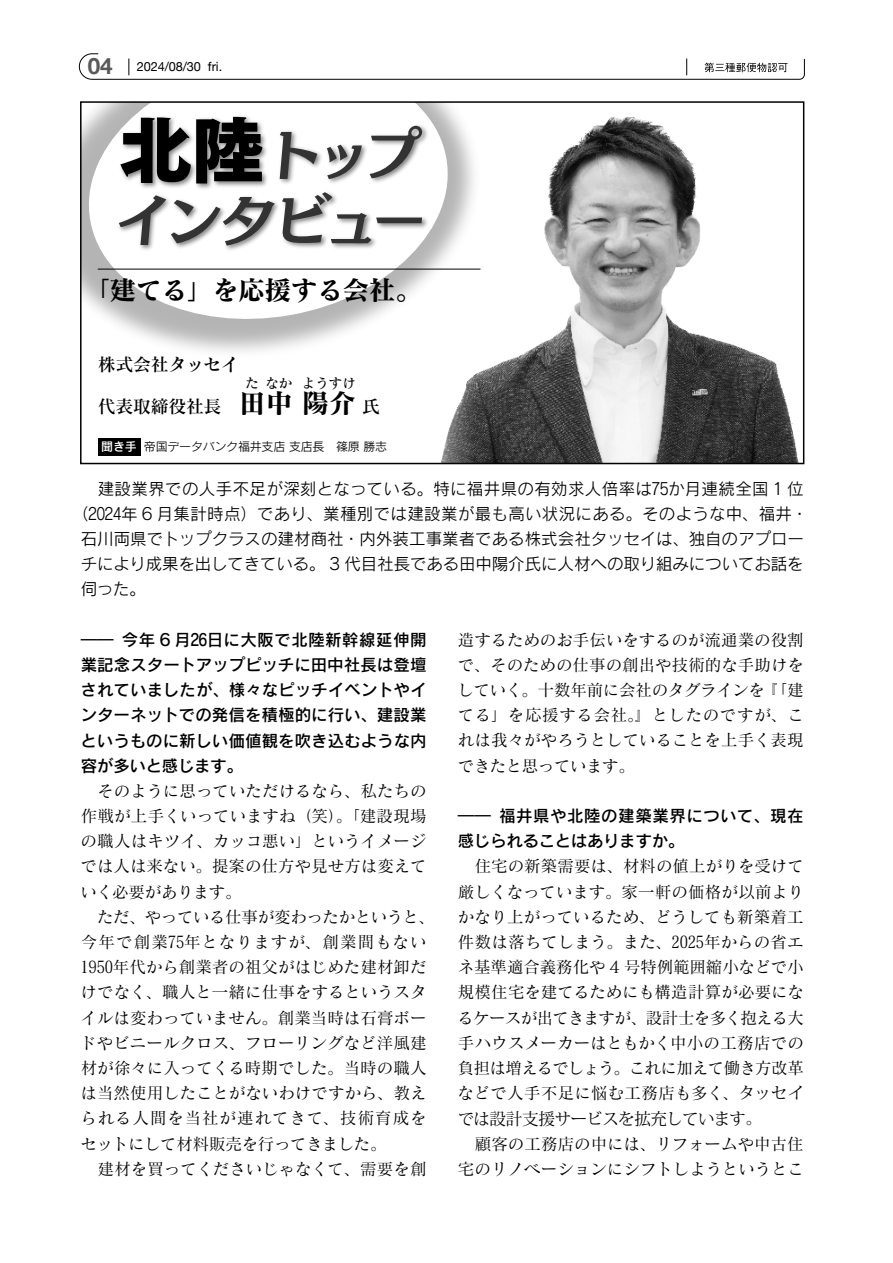
<style>
.page{position:relative;width:893px;height:1263px;background:#fff}
.page>*{position:absolute;margin:0;border:0;box-sizing:border-box;transform-origin:0 0}
.t1{font:57px/66px "Mode Min A Std B";color:#333}
.t2{font:27px "Matisse Pro B";letter-spacing:-.025em;color:#000}
.t3{font:18px "Matisse Pro DB";letter-spacing:-.02em;color:#000}
.t4{font:16.5px/25.2px "Matisse Pro M";color:#000}
.t5{font:16.5px "Rodin Pro M";letter-spacing:.005em;color:#000}
.t6{font:16.5px/25.2px "Rodin Pro DB";color:#000;text-align:justify}
.t7{font:16.5px/25.2px "Rodin Pro DB";letter-spacing:.025em;color:#000}
.t8{font:16.5px "Koz Min Pr 6 N";letter-spacing:-.035em;color:#000}
.t9{font:13.5px "Matisse Pro B";color:#000}
.t10{font:12.75px "Helvetica Neue";letter-spacing:-.01em;color:#000}
.t11{font:12px "Rodin Pro M";letter-spacing:-.02em;color:#000}
.s1{font-weight:700;font-size:22.5px;color:#595959}
.s2{font-family:"Tsuku Go Pro U";font-size:72px;color:#000}
.s3{font-family:"Matisse Pro B";font-size:27px}
.s4{font-family:"Rodin Pro DB";color:#fff}
.s5{font-family:"Koz Min Pr 6 N"}
.s6{font-family:"Matisse Pro M"}
</style>
<div class="page">
<svg style="left:79px;top:53px;width:726px;height:27px"></svg>
<img style="left:441px;top:117px;width:357px;height:344px">
<img style="left:136px;top:117px;width:417px;height:321px">
<svg style="left:83px;top:104px;width:375px;height:228px"></svg>
<img style="left:115px;top:110px;width:157px;height:11px">
<img style="left:109px;top:121px;width:336px;height:148px">
<div style="left:80px;top:101px;width:724px;height:363px;border:2px solid #000"></div>
<hr style="left:98px;top:269px;width:382px;height:1px;background:#000">
<div style="left:98px;top:438px;width:42px;height:17px;background:#000"></div>
<div style="left:348px;top:49px;width:210px;height:25px;background:#fff"></div>
<p class="t10" style="left:88px;top:57px;width:136px"><span class="s1">04</span> 2024/08/30 fri.</p>
<h1 class="t1" style="left:113px;top:118px;width:322px"><span class="s2">北陸</span>トップインタビュー</h1>
<h2 class="t2" style="left:83px;top:272px;width:341px">「建てる」を応援する会社。</h2>
<p class="t3" style="left:98px;top:353px;width:143px">株式会社タッセイ</p>
<p class="t3" style="left:98px;top:395px;width:170px">代表取締役社長　<span class="s3">田</span></p>
<p class="t9" style="left:265px;top:374px;width:28px">なか</p>
<p class="t9" style="left:302px;top:374px;width:55px">ようすけ</p>
<p class="t9" style="left:245px;top:374px;width:15px">た</p>
<h2 class="t2" style="left:266px;top:385px;width:92px">中陽介</h2>
<p class="t3" style="left:362px;top:395px;width:19px">氏</p>
<p class="t11" style="left:101px;top:439px;width:287px"><span class="s4">聞き手</span> 帝国データバンク福井支店 支店長　篠原 勝志</p>
<p class="t5" style="left:81px;top:478px;width:724px">　建設業界での人手不足が深刻となっている。特に福井県の有効求人倍率は75か月連続全国 1 位</p>
<p class="t5" style="left:72px;top:503px;width:737px">（2024年 6 月集計時点）であり、業種別では建設業が最も高い状況にある。そのような中、福井・</p>
<p class="t5" style="left:81px;top:528px;width:725px">石川両県でトップクラスの建材商社・内外装工事業者である株式会社タッセイは、独自のアプロー</p>
<p class="t5" style="left:81px;top:553px;width:725px">チにより成果を出してきている。 3 代目社長である田中陽介氏に人材への取り組みについてお話を</p>
<p class="t5" style="left:81px;top:578px;width:67px">伺った。</p>
<p class="t6" style="left:81px;top:626px;width:348px">―― 今年 6 月26日に大阪で北陸新幹線延伸開業記念スタートアップピッチに田中社長は登壇されていましたが、様々なピッチイベントやインターネットでの発信を積極的に行い、建設業というものに新しい価値観を吹き込むような内容が多いと感じます。</p>
<p class="t4" style="left:80px;top:778px;width:356px">　そのように思っていただけるなら、私たちの作戦が上手くいっていますね（笑）。「建設現場の職人はキツイ、カッコ悪い」というイメージでは人は来ない。提案の仕方や見せ方は変えていく必要があります。<br>　ただ、やっている仕事が変わったかというと、今年で創業75年となりますが、創業間もない<br>1950年代から創業者の祖父がはじめた建材卸だけでなく、職人と一緒に仕事をするというスタイルは変わっていません。創業当時は石膏ボードやビニールクロス、フローリングなど洋風建材が徐々に入ってくる時期でした。当時の職人は当然使用したことがないわけですから、教えられる人間を当社が連れてきて、技術育成をセットにして材料販売を行ってきました。<br>　建材を買ってくださいじゃなくて、需要を創</p>
<p class="t4" style="left:458px;top:626px;width:348px;text-align:justify">造するためのお手伝いをするのが流通業の役割で、そのための仕事の創出や技術的な手助けをしていく。十数年前に会社のタグラインを『「建てる」を応援する会社。』としたのですが、これは我々がやろうとしていることを上手く表現できたと思っています。</p>
<p class="t7" style="left:458px;top:803px;width:347px">―― 福井県や北陸の建築業界について、現在感じられることはありますか。</p>
<p class="t4" style="left:457px;top:853px;width:348px;text-align:justify">　住宅の新築需要は、材料の値上がりを受けて厳しくなっています。家一軒の価格が以前よりかなり上がっているため、どうしても新築着工件数は落ちてしまう。また、2025年からの省エネ基準適合義務化や 4 号特例範囲縮小などで小規模住宅を建てるためにも構造計算が必要になるケースが出てきますが、設計士を多く抱える大手ハウスメーカーはともかく中小の工務店での負担は増えるでしょう。これに加えて働き方改革などで人手不足に悩む工務店も多く、<span class="s5">タッセイ</span></p>
<p class="t8" style="left:458px;top:1109px;width:306px">では設計支援サービスを拡充しています<span class="s6">。</span></p>
<p class="t4" style="left:458px;top:1130px;width:348px">　顧客の工務店の中には、リフォームや中古住宅のリノベーションにシフトしようというとこ</p>
</div>
